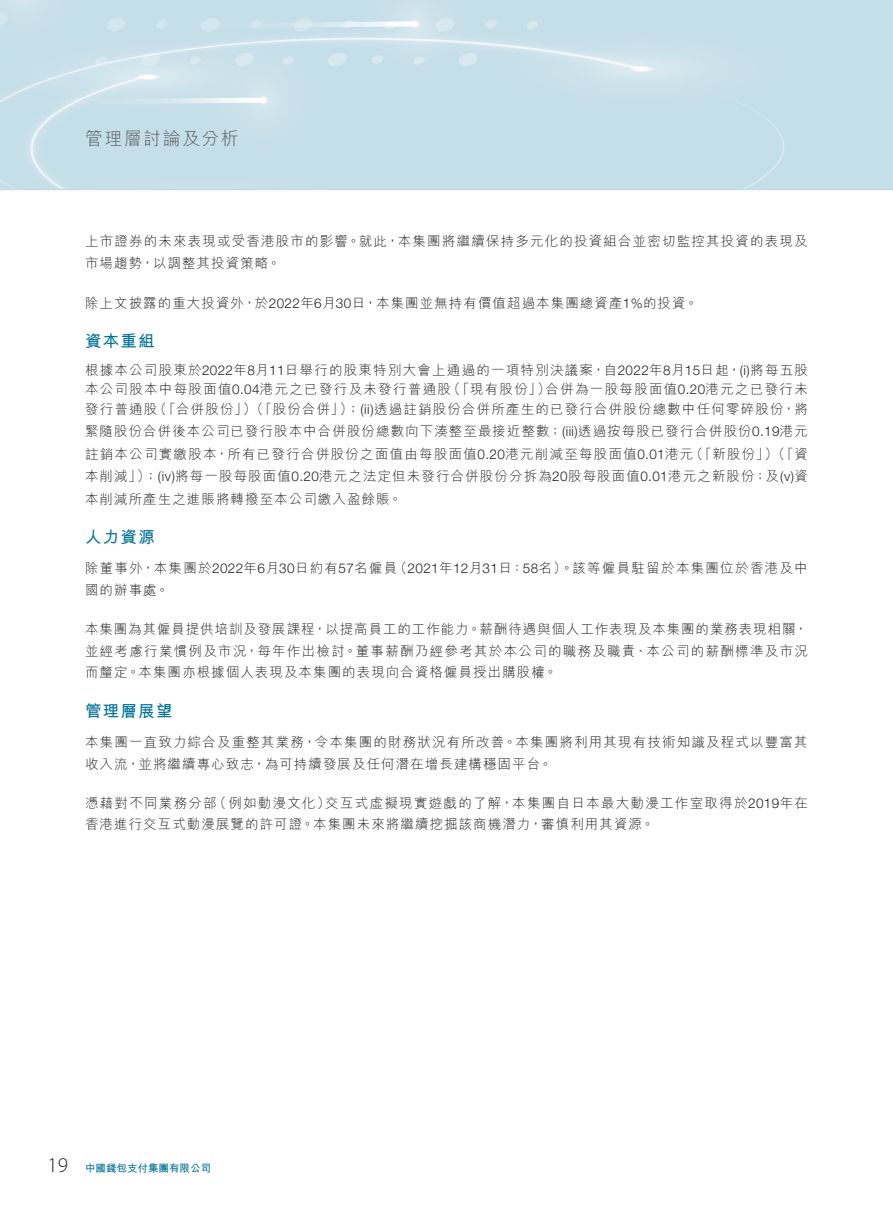
<style>
.page{position:relative;width:893px;height:1212px;background:#fff}
.page>*{position:absolute;margin:0;border:0;box-sizing:border-box;transform-origin:0 0}
.t1{font:300 18px "M Hei HK";letter-spacing:.08em;color:#57585a}
.t2{font:700 16.5px "M Hei HK";letter-spacing:.08em;color:#007297}
.t3{font:300 13.5px/21.8px "M Hei HK";letter-spacing:.085em;color:#231f20}
.t4{font:700 10.5px "M Hei HK";color:#007297}
.s1{font-family:"Helvetica Neue LT Std"}
.s2{font-family:"Myriad Pro";font-weight:300;font-size:21px;color:#231f20}
</style>
<div class="page">
<img style="left:0;top:0;width:893px;height:191px">
<h1 class="t1" style="left:85px;top:129px;width:155px">管理層討論及分析</h1>
<p class="t3" style="left:85px;top:230px;width:724px;line-height:22.5px">上市證券的未來表現或受香港股市的影響。就此，本集團將繼續保持多元化的投資組合並密切監控其投資的表現及市場趨勢，以調整其投資策略。</p>
<p class="t3" style="left:85px;top:292px;width:614px">除上文披露的重大投資外，於<span class="s1">2022</span>年<span class="s1">6</span>月<span class="s1">30</span>日，本集團並無持有價值超過本集團總資產<span class="s1">1%</span>的投資。</p>
<p class="t2" style="left:85px;top:329px;width:71px">資本重組</p>
<p class="t3" style="left:85px;top:360px;width:724px;line-height:19.2px;text-align:justify">根據本公司股東於<span class="s1">2022</span>年<span class="s1">8</span>月<span class="s1">11</span>日舉行的股東特別大會上通過的一項特別決議案，自<span class="s1">2022</span>年<span class="s1">8</span>月<span class="s1">15</span>日起，<span class="s1">(i)</span>將每五股本公司股本中每股面值<span class="s1">0.04</span>港元之已發行及未發行普通股（「現有股份」）合併為一股每股面值<span class="s1">0.20</span>港元之已發行未發行普通股（「合併股份」）（「股份合併」）；<span class="s1">(ii)</span>透過註銷股份合併所產生的已發行合併股份總數中任何零碎股份，將</p>
<p class="t3" style="left:85px;top:420px;width:724px;line-height:22.5px;text-align:justify">緊隨股份合併後本公司已發行股本中合併股份總數向下湊整至最接近整數；<span class="s1">(iii)</span>透過按每股已發行合併股份<span class="s1">0.19</span>港元註銷本公司實繳股本，所有已發行合併股份之面值由每股面值<span class="s1">0.20</span>港元削減至每股面值<span class="s1">0.01</span>港元（「新股份」）（「資本削減」）；<span class="s1">(iv)</span>將每一股每股面值<span class="s1">0.20</span>港元之法定但未發行合併股份分拆為<span class="s1">20</span>股每股面值<span class="s1">0.01</span>港元之新股份；及<span class="s1">(v)</span>資本削減所產生之進賬將轉撥至本公司繳入盈餘賬。</p>
<p class="t2" style="left:85px;top:525px;width:71px">人力資源</p>
<p class="t3" style="left:85px;top:557px;width:724px">除董事外，本集團於<span class="s1">2022</span>年<span class="s1">6</span>月<span class="s1">30</span>日約有<span class="s1">57</span>名僱員（<span class="s1">2021</span>年<span class="s1">12</span>月<span class="s1">31</span>日：<span class="s1">58</span>名）。該等僱員駐留於本集團位於香港及中國的辦事處。</p>
<p class="t3" style="left:85px;top:618px;width:724px;text-align:justify">本集團為其僱員提供培訓及發展課程，以提高員工的工作能力。薪酬待遇與個人工作表現及本集團的業務表現相關，並經考慮行業慣例及市況，每年作出檢討。董事薪酬乃經參考其於本公司的職務及職責、本公司的薪酬標準及市況而釐定。本集團亦根據個人表現及本集團的表現向合資格僱員授出購股權。</p>
<p class="t2" style="left:85px;top:699px;width:89px">管理層展望</p>
<p class="t3" style="left:85px;top:731px;width:724px">本集團一直致力綜合及重整其業務，令本集團的財務狀況有所改善。本集團將利用其現有技術知識及程式以豐富其收入流，並將繼續專心致志，為可持續發展及任何潛在增長建構穩固平台。</p>
<p class="t3" style="left:85px;top:792px;width:724px">憑藉對不同業務分部（例如動漫文化）交互式虛擬現實遊戲的了解，本集團自日本最大動漫工作室取得於<span class="s1">2019</span>年在香港進行交互式動漫展覽的許可證。本集團未來將繼續挖掘該商機潛力，審慎利用其資源。</p>
<p class="t4" style="left:48px;top:1160px;width:165px"><span class="s2">19</span> 中國錢包支付集團有限公司</p>
</div>
